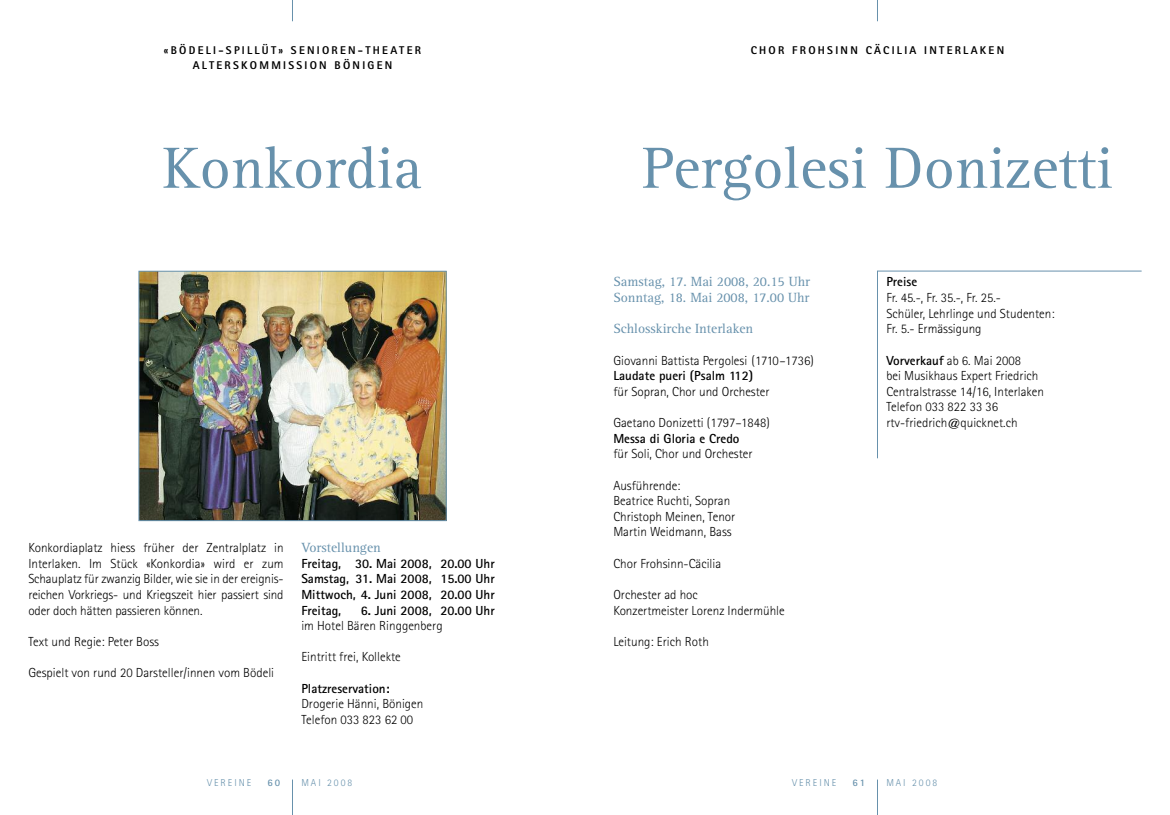
<style>
.page{position:relative;width:1170px;height:815px;background:#fff}
.page>*{position:absolute;margin:0;border:0;box-sizing:border-box;transform-origin:0 0}
.t1{font:60px "Rotis Serif";color:#6791ac}
.t2{font:13.75px/15.6px "Rotis Serif";color:#6791ac}
.t3{font:300 13.12px/15.6px "Rotis Sans Serif";color:#000}
.t4{font:700 13.12px/15.6px "Rotis Sans Serif";color:#000;text-align:justify}
.t5{font:800 11.25px/15px "Rotis Sans Serif";letter-spacing:.2em;color:#000;text-align:center}
.t6{font:300 10px "Rotis Sans Serif";letter-spacing:.2em;color:#6791ac}
.t7{font:700 10px "Rotis Sans Serif";color:#6791ac}
.s1{font-weight:700}
</style>
<div class="page">
<hr style="left:877px;top:780px;width:1px;height:35px;background:#6791ac">
<svg style="left:877px;top:0;width:1px;height:21px"></svg>
<hr style="left:292px;top:780px;width:1px;height:35px;background:#6791ac">
<svg style="left:292px;top:0;width:1px;height:21px"></svg>
<svg style="left:877px;top:271px;width:264px;height:188px"></svg>
<img style="left:141px;top:273px;width:303px;height:246px">
<div style="left:139px;top:271px;width:307px;height:250px;border:1px solid #6791ac"></div>
<p class="t5" style="left:164px;top:44px;width:258px">«BÖDELI-SPILLÜT» SENIOREN-THEATER<br>ALTERSKOMMISSION BÖNIGEN</p>
<h1 class="t1" style="left:163px;top:148px;width:261px">Konkordia</h1>
<p class="t3" style="left:28px;top:541px;width:257px;text-align:justify">Konkordiaplatz hiess früher der Zentralplatz in Interlaken. Im Stück «Konkordia» wird er zum Schauplatz für zwanzig Bilder, wie sie in der ereignis&shy;reichen Vorkriegs- und Kriegszeit hier passiert sind oder doch hätten passieren können.</p>
<p class="t3" style="left:28px;top:635px;width:132px">Text und Regie: Peter Boss</p>
<p class="t3" style="left:28px;top:666px;width:247px">Gespielt von rund 20 Darsteller/innen vom Bödeli</p>
<p class="t2" style="left:301px;top:541px;width:81px">Vorstellungen</p>
<p class="t4" style="left:301px;top:557px;width:195px">Freitag, 30. Mai 2008, 20.00 Uhr Samstag, 31. Mai 2008, 15.00 Uhr Mittwoch, 4. Juni 2008, 20.00 Uhr Freitag,</p>
<p class="t4" style="left:360px;top:604px;width:136px">6. Juni 2008, 20.00 Uhr</p>
<p class="t3" style="left:301px;top:619px;width:143px">im Hotel Bären Ringgenberg</p>
<p class="t3" style="left:301px;top:650px;width:101px">Eintritt frei, Kollekte</p>
<p class="t4" style="left:301px;top:682px;width:90px">Platzreservation:</p>
<p class="t3" style="left:301px;top:697px;width:123px">Drogerie Hänni, Bönigen<br>Telefon 033 823 62 00</p>
<p class="t5" style="left:750px;top:44px;width:255px">CHOR FROHSINN CÄCILIA INTERLAKEN</p>
<h1 class="t1" style="left:642px;top:148px;width:472px">Pergolesi Donizetti</h1>
<p class="t2" style="left:613px;top:275px;width:198px">Samstag, 17. Mai 2008, 20.15 Uhr<br>Sonntag, 18. Mai 2008, 17.00 Uhr</p>
<p class="t2" style="left:613px;top:322px;width:141px">Schlosskirche Interlaken</p>
<p class="t3" style="left:613px;top:354px;width:202px">Giovanni Battista Pergolesi (1710–1736)</p>
<p class="t4" style="left:613px;top:369px;width:141px">Laudate pueri (Psalm 112)</p>
<p class="t3" style="left:613px;top:385px;width:158px">für Sopran, Chor und Orchester</p>
<p class="t3" style="left:613px;top:416px;width:158px">Gaetano Donizetti (1797–1848)</p>
<p class="t4" style="left:613px;top:432px;width:128px">Messa di Gloria e Credo</p>
<p class="t3" style="left:613px;top:447px;width:141px">für Soli, Chor und Orchester</p>
<p class="t3" style="left:613px;top:479px;width:123px">Ausführende:<br>Beatrice Ruchti, Sopran<br>Christoph Meinen, Tenor<br>Martin Weidmann, Bass</p>
<p class="t3" style="left:613px;top:557px;width:109px">Chor Frohsinn-Cäcilia</p>
<p class="t3" style="left:613px;top:588px;width:173px">Orchester ad hoc<br>Konzertmeister Lorenz Indermühle</p>
<p class="t3" style="left:613px;top:635px;width:97px">Leitung: Erich Roth</p>
<p class="t4" style="left:886px;top:275px;width:32px">Preise</p>
<p class="t3" style="left:886px;top:291px;width:170px">Fr. 45.-, Fr. 35.-, Fr. 25.-<br>Schüler, Lehrlinge und Studenten:<br>Fr. 5.- Ermässigung</p>
<p class="t3" style="left:886px;top:354px;width:159px"><span class="s1">Vorverkauf</span> ab 6. Mai 2008<br>bei Musikhaus Expert Friedrich<br>Centralstrasse 14/16, Interlaken<br>Telefon 033 822 33 36 rtv-friedrich@quicknet.ch</p>
<p class="t6" style="left:207px;top:780px;width:46px">VEREINE</p>
<p class="t7" style="left:267px;top:780px;width:14px">60</p>
<p class="t6" style="left:301px;top:780px;width:53px">MAI 2008</p>
<p class="t6" style="left:792px;top:780px;width:46px">VEREINE</p>
<p class="t7" style="left:852px;top:780px;width:14px">61</p>
<p class="t6" style="left:886px;top:780px;width:53px">MAI 2008</p>
</div>
